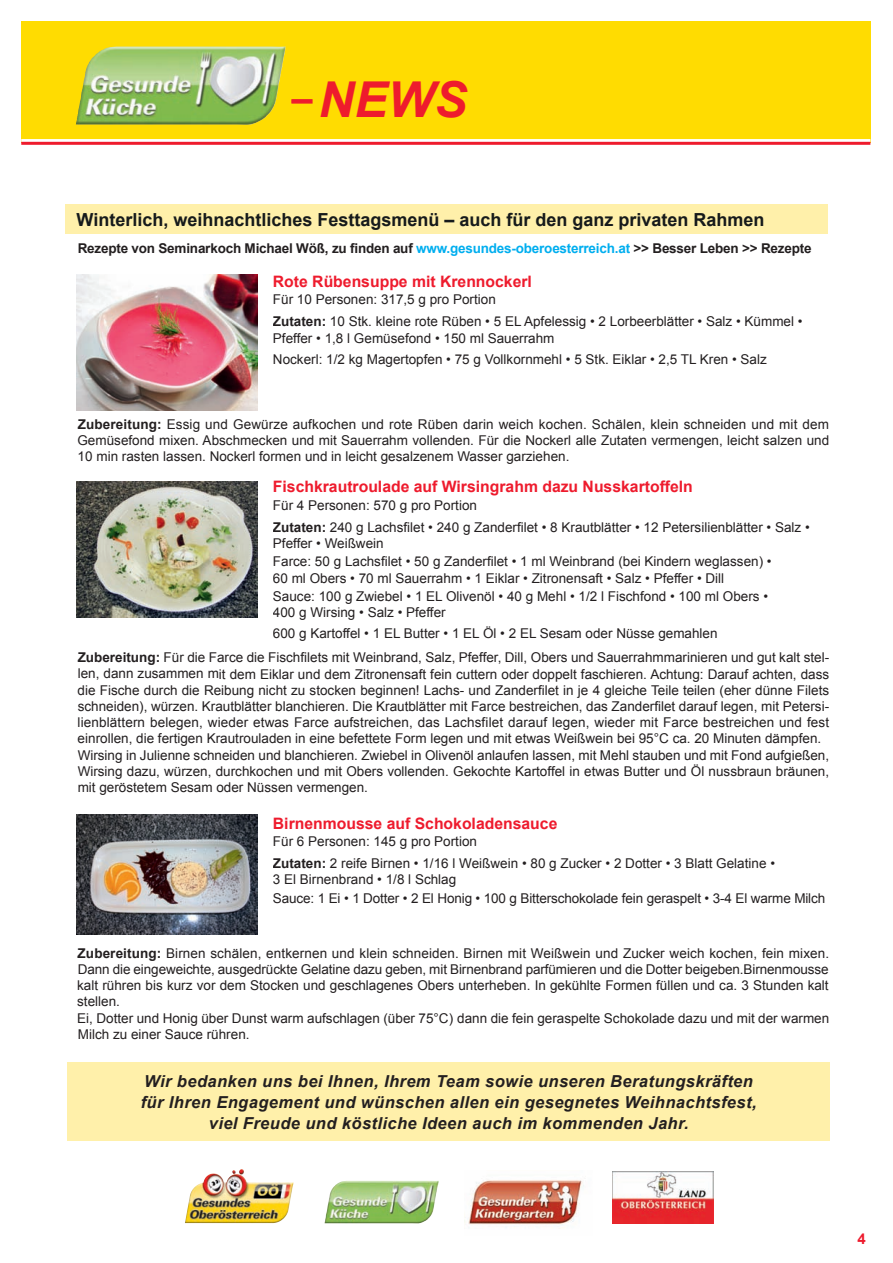
<style>
.page{position:relative;width:893px;height:1263px;background:#fff}
.page>*{position:absolute;margin:0;border:0;box-sizing:border-box;transform-origin:0 0}
.t1{font:italic 700 49.5px "Arial";color:#ee1b2d}
.t2{font:700 18px "Arial";color:#161a1b}
.t3{font:italic 700 16.5px/21px "Arial";letter-spacing:.025em;color:#231f20;text-align:center}
.t4{font:700 15.75px "Arial";color:#ee1b2d}
.t5{font:700 15px "Arial";color:#ee1b2d}
.t6{font:13.5px/16.2px "Arial";color:#231f20}
.t7{font:700 13.5px "Arial";letter-spacing:-.015em;color:#231f20}
.s1{font-family:"Lucida Sans Unicode";font-weight:400;font-style:normal}
.s2{color:#00aeef}
.s3{font-weight:700}
</style>
<div class="page">
<div style="left:21px;top:21px;width:849px;height:122px;background:#ffdc01"></div>
<hr style="left:21px;top:139px;width:849px;height:3px;background:#fff">
<hr style="left:21px;top:142px;width:849px;height:3px;background:#ee1b2d">
<img style="left:76px;top:47px;width:210px;height:78px">
<div style="left:291px;top:99px;width:22px;height:5px;border:1px solid #ee1b2d"></div>
<div style="left:68px;top:1062px;width:762px;height:79px;background:#fff0aa"></div>
<div style="left:66px;top:204px;width:762px;height:30px;background:#fff0aa"></div>
<img style="left:77px;top:274px;width:180px;height:137px">
<img style="left:77px;top:481px;width:180px;height:136px">
<img style="left:77px;top:814px;width:180px;height:121px">
<svg style="left:232px;top:1169px;width:12px;height:5px"></svg>
<img style="left:468px;top:1180px;width:116px;height:48px">
<img style="left:613px;top:1171px;width:100px;height:52px">
<img style="left:324px;top:1181px;width:115px;height:43px">
<h1 class="t1" style="left:290px;top:72px;width:179px"><span class="s1">–</span>News</h1>
<h2 class="t2" style="left:77px;top:210px;width:690px">Winterlich, weihnachtliches Festtagsmenü – auch für den ganz privaten Rahmen</h2>
<p class="t7" style="left:78px;top:240px;width:735px">Rezepte von Seminarkoch Michael Wöß, zu finden auf <span class="s2">www.gesundes-oberoesterreich.at</span> &gt;&gt; Besser Leben &gt;&gt; Rezepte</p>
<p class="t4" style="left:273px;top:273px;width:261px">Rote Rübensuppe mit Krennockerl</p>
<p class="t6" style="left:273px;top:288px;width:531px;line-height:22.2px">Für 10 Personen: 317,5 g pro Portion<br><span class="s3">Zutaten:</span> 10 Stk. kleine rote Rüben • 5 EL Apfelessig • 2 Lorbeerblätter • Salz • Kümmel •</p>
<p class="t6" style="left:273px;top:327px;width:495px;line-height:21px">Pfeffer • 1,8 l Gemüsefond • 150 ml Sauerrahm<br>Nockerl: 1/2 kg Magertopfen • 75 g Vollkornmehl • 5 Stk. Eiklar • 2,5 TL Kren • Salz</p>
<p class="t6" style="left:77px;top:416px;width:753px;text-align:justify"><span class="s3">Zubereitung:</span> Essig und Gewürze aufkochen und rote Rüben darin weich kochen. Schälen, klein schneiden und mit dem Gemüsefond mixen. Abschmecken und mit Sauerrahm vollenden. Für die Nockerl alle Zutaten vermengen, leicht salzen und 10 min rasten lassen. Nockerl formen und in leicht gesalzenem Wasser garziehen.</p>
<p class="t4" style="left:273px;top:478px;width:421px">Fischkrautroulade auf Wirsingrahm dazu Nusskartoffeln</p>
<p class="t6" style="left:273px;top:494px;width:538px;line-height:22.2px">Für 4 Personen: 570 g pro Portion<br><span class="s3">Zutaten:</span> 240 g Lachsfilet • 240 g Zanderfilet • 8 Krautblätter • 12 Petersilienblätter • Salz •</p>
<p class="t6" style="left:273px;top:534px;width:500px;line-height:18.3px">Pfeffer • Weißwein<br>Farce: 50 g Lachsfilet • 50 g Zanderfilet • 1 ml Weinbrand (bei Kindern weglassen) •</p>
<p class="t6" style="left:273px;top:569px;width:497px;line-height:18.3px">60 ml Obers • 70 ml Sauerrahm • 1 Eiklar • Zitronensaft • Salz • Pfeffer • Dill<br>Sauce: 100 g Zwiebel • 1 EL Olivenöl • 40 g Mehl • 1/2 l Fischfond • 100 ml Obers •</p>
<p class="t6" style="left:273px;top:602px;width:446px;line-height:20.4px">400 g Wirsing • Salz • Pfeffer<br>600 g Kartoffel • 1 EL Butter • 1 EL Öl • 2 EL Sesam oder Nüsse gemahlen</p>
<p class="t6" style="left:78px;top:649px;width:753px"><span class="s3">Zubereitung:</span> Für die Farce die Fischfilets mit Weinbrand, Salz, Pfeffer, Dill, Obers und Sauerrahmmarinieren und gut kalt stel&shy;len, dann zusammen mit dem Eiklar und dem Zitronensaft fein cuttern oder doppelt faschieren. Achtung: Darauf achten, dass die Fische durch die Reibung nicht zu stocken beginnen! Lachs- und Zanderfilet in je 4 gleiche Teile teilen (eher dünne Filets schneiden), würzen. Krautblätter blanchieren. Die Krautblätter mit Farce bestreichen, das Zanderfilet darauf legen, mit Petersi&shy;lienblättern belegen, wieder etwas Farce aufstreichen, das Lachsfilet darauf legen, wieder mit Farce bestreichen und fest einrollen, die fertigen Krautrouladen in eine befettete Form legen und mit etwas Weißwein bei 95°C ca. 20 Minuten dämpfen.<br>Wirsing in Julienne schneiden und blanchieren. Zwiebel in Olivenöl anlaufen lassen, mit Mehl stauben und mit Fond aufgießen, Wirsing dazu, würzen, durchkochen und mit Obers vollenden. Gekochte Kartoffel in etwas Butter und Öl nussbraun bräunen, mit geröstetem Sesam oder Nüssen vermengen.</p>
<p class="t4" style="left:273px;top:814px;width:286px">Birnenmousse auf Schokoladensauce</p>
<p class="t6" style="left:273px;top:830px;width:504px;line-height:22.2px">Für 6 Personen: 145 g pro Portion<br><span class="s3">Zutaten:</span> 2 reife Birnen • 1/16 l Weißwein • 80 g Zucker • 2 Dotter • 3 Blatt Gelatine •</p>
<p class="t6" style="left:273px;top:870px;width:554px;line-height:18.3px">3 El Birnenbrand • 1/8 l Schlag<br>Sauce: 1 Ei • 1 Dotter • 2 El Honig • 100 g Bitterschokolade fein geraspelt • 3-4 El warme Milch</p>
<p class="t6" style="left:77px;top:945px;width:754px"><span class="s3">Zubereitung:</span> Birnen schälen, entkernen und klein schneiden. Birnen mit Weißwein und Zucker weich kochen, fein mixen.<br>Dann die eingeweichte, ausgedrückte Gelatine dazu geben, mit Birnenbrand parfümieren und die Dotter beigeben.Birnenmousse kalt rühren bis kurz vor dem Stocken und geschlagenes Obers unterheben. In gekühlte Formen füllen und ca. 3 Stunden kalt stellen.<br>Ei, Dotter und Honig über Dunst warm aufschlagen (über 75°C) dann die fein geraspelte Schokolade dazu und mit der warmen Milch zu einer Sauce rühren.</p>
<p class="t3" style="left:141px;top:1070px;width:617px">wir bedanken uns bei Ihnen, Ihrem Team sowie unseren Beratungskräften für Ihren engagement und wünschen allen ein gesegnetes weihnachtsfest, viel Freude und köstliche Ideen auch im kommenden Jahr.</p>
<p class="t5" style="left:857px;top:1230px;width:10px">4</p>
</div>
